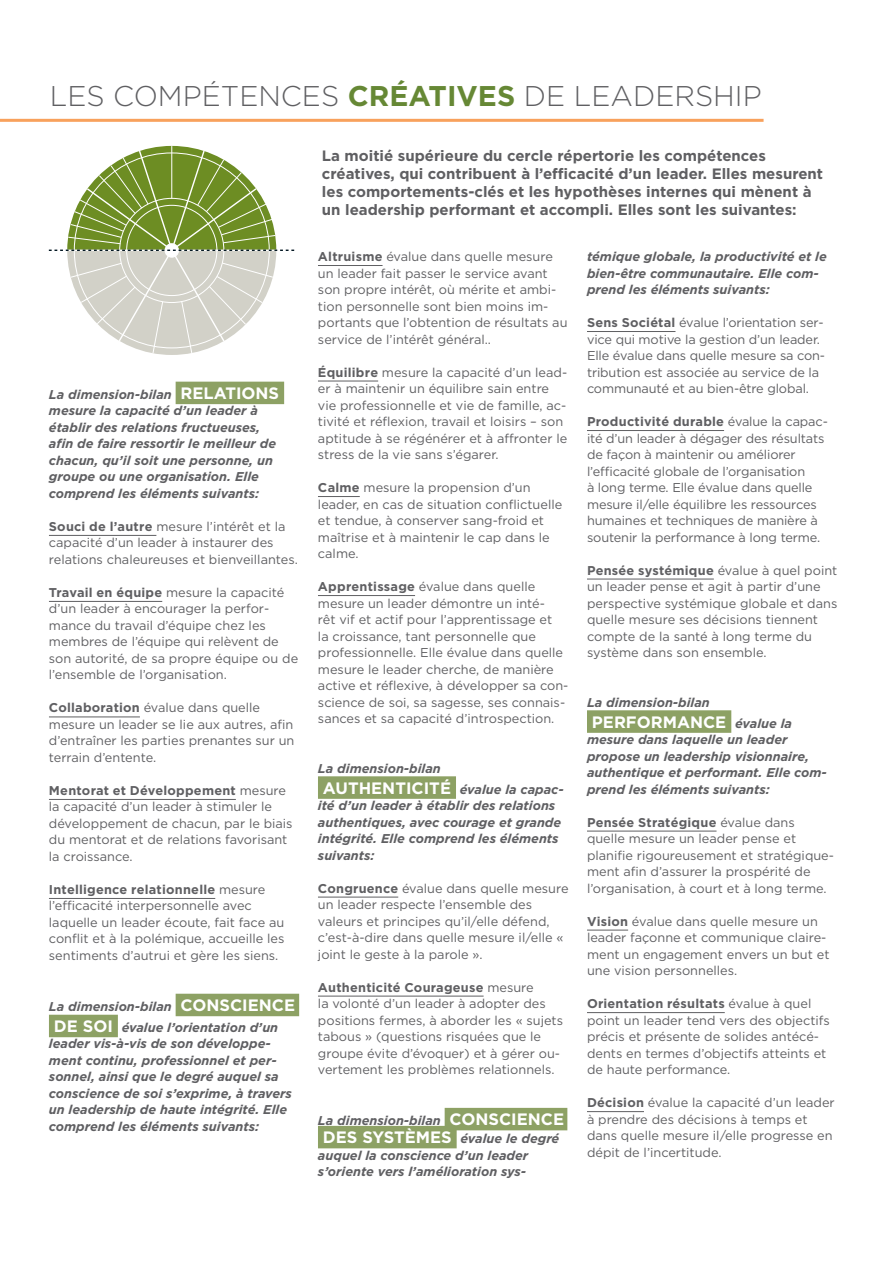
<style>
.page{position:relative;width:893px;height:1263px;background:#fff}
.page>*{position:absolute;margin:0;border:0;box-sizing:border-box;transform-origin:0 0}
.Paragraph_Style_1{font:300 28.5px "Gotham";color:#5f5f62}
.Paragraph_Style_1-2{font:700 16.5px "Gotham";color:#fff}
.Paragraph_Style_1-3{font:700 15px/18px "Gotham";color:#5f5f62}
.Paragraph_Style_1-4{font:12.75px/16.5px "Gotham";color:#5f5f62}
.Paragraph_Style_1-5{font:italic 700 12.75px/16.5px "Gotham";color:#5f5f62}
.s1{font-weight:700;color:#668835}
.s2{font-style:normal;font-size:16.5px;color:#fff}
.s3{font-weight:700}
.s4{font-style:italic;font-size:12.75px;color:#5f5f62}
</style>
<div class="page">
<div style="left:176px;top:382px;width:108px;height:22px;background:#8da164"></div>
<hr style="left:49px;top:535px;width:107px;height:1px;background:#5f5f62">
<hr style="left:49px;top:601px;width:113px;height:1px;background:#5f5f62">
<hr style="left:49px;top:716px;width:91px;height:1px;background:#5f5f62">
<hr style="left:49px;top:799px;width:187px;height:1px;background:#5f5f62">
<hr style="left:49px;top:898px;width:166px;height:1px;background:#5f5f62">
<div style="left:176px;top:994px;width:123px;height:22px;background:#8da164"></div>
<div style="left:49px;top:1015px;width:69px;height:22px;background:#8da164"></div>
<hr style="left:318px;top:265px;width:65px;height:1px;background:#5f5f62">
<hr style="left:318px;top:381px;width:60px;height:1px;background:#5f5f62">
<hr style="left:318px;top:496px;width:42px;height:1px;background:#5f5f62">
<hr style="left:318px;top:595px;width:97px;height:1px;background:#5f5f62">
<div style="left:318px;top:776px;width:138px;height:23px;background:#8da164"></div>
<hr style="left:318px;top:897px;width:80px;height:1px;background:#5f5f62">
<hr style="left:318px;top:996px;width:166px;height:1px;background:#5f5f62">
<div style="left:445px;top:1108px;width:122px;height:22px;background:#8da164"></div>
<div style="left:318px;top:1126px;width:139px;height:22px;background:#8da164"></div>
<hr style="left:587px;top:331px;width:88px;height:1px;background:#5f5f62">
<hr style="left:587px;top:430px;width:137px;height:1px;background:#5f5f62">
<hr style="left:587px;top:579px;width:127px;height:1px;background:#5f5f62">
<div style="left:587px;top:710px;width:144px;height:23px;background:#8da164"></div>
<hr style="left:587px;top:831px;width:129px;height:1px;background:#5f5f62">
<hr style="left:587px;top:930px;width:41px;height:1px;background:#5f5f62">
<hr style="left:587px;top:1012px;width:138px;height:1px;background:#5f5f62">
<hr style="left:587px;top:1111px;width:57px;height:1px;background:#5f5f62">
<svg style="left:49px;top:146px;width:246px;height:209px"></svg>
<hr style="left:0;top:119px;width:764px;height:3px;background:#f8a15c">
<p class="Paragraph_Style_1" style="left:50px;top:77px;width:713px">LES COMPÉTENCES <span class="s1">CRÉATIVES</span> DE LEADERSHIP</p>
<p class="Paragraph_Style_1-5" style="left:49px;top:386px;width:232px">La dimension-bilan <span class="s2">RELATIONS </span>mesure la capacité d’un leader à établir des relations fructueuses, afin de faire ressortir le meilleur de chacun, qu’il soit une personne, un groupe ou une organisation. Elle comprend les éléments suivants:</p>
<p class="Paragraph_Style_1-4" style="left:49px;top:518px;width:250px"><span class="s3">Souci de l’autre</span> mesure l’intérêt et la capacité d’un leader à instaurer des relations chaleureuses et bienveillantes.</p>
<p class="Paragraph_Style_1-4" style="left:49px;top:584px;width:251px"><span class="s3">Travail en équipe</span> mesure la capacité d’un leader à encourager la perfor&shy;mance du travail d’équipe chez les membres de l’équipe qui relèvent de son autorité, de sa propre équipe ou de l’ensemble de l’organisation.</p>
<p class="Paragraph_Style_1-4" style="left:49px;top:699px;width:247px"><span class="s3">Collaboration</span> évalue dans quelle mesure un leader se lie aux autres, afin d’entraîner les parties prenantes sur un terrain d’entente.</p>
<p class="Paragraph_Style_1-4" style="left:49px;top:782px;width:245px"><span class="s3">Mentorat et Développement</span> mesure la capacité d’un leader à stimuler le développement de chacun, par le biais du mentorat et de relations favorisant la croissance.</p>
<p class="Paragraph_Style_1-4" style="left:49px;top:881px;width:237px"><span class="s3">Intelligence relationnelle</span> mesure l’efficacité interpersonnelle avec laquelle un leader écoute, fait face au confl it et à la polémique, accueille les sentiments d’autrui et gère les siens.</p>
<p class="Paragraph_Style_1-5" style="left:54px;top:996px;width:243px;line-height:21px;text-indent:-5px">La dimension-bilan <span class="s2">CONSCIENCE<br>DE SOI</span> évalue l’orientation d’un</p>
<p class="Paragraph_Style_1-5" style="left:49px;top:1036px;width:244px">leader vis-à-vis de son développe&shy;ment continu, professionnel et per&shy;sonnel, ainsi que le degré auquel sa conscience de soi s’exprime, à travers un leadership de haute intégrité. Elle comprend les éléments suivants:</p>
<p class="Paragraph_Style_1-3" style="left:322px;top:146px;width:503px">La moitié supérieure du cercle répertorie les compétences créatives, qui contribuent à l’efficacité d’un leader. Elles mesurent les comportements-clés et les hypothèses internes qui mènent à un leadership performant et accompli. Elles sont les suivantes:</p>
<p class="Paragraph_Style_1-4" style="left:318px;top:248px;width:251px"><span class="s3">Altruisme</span> évalue dans quelle mesure un leader fait passer le service avant son propre intérêt, où mérite et ambi&shy;tion personnelle sont bien moins im&shy;portants que l’obtention de résultats au service de l’intérêt général..</p>
<p class="Paragraph_Style_1-4" style="left:318px;top:363px;width:251px"><span class="s3">Équilibre</span> mesure la capacité d’un lead&shy;er à maintenir un équilibre sain entre vie professionnelle et vie de famille, ac&shy;tivité et réflexion, travail et loisirs – son aptitude à se régénérer et à affronter le stress de la vie sans s’égarer.</p>
<p class="Paragraph_Style_1-4" style="left:318px;top:479px;width:246px"><span class="s3">Calme</span> mesure la propension d’un leader, en cas de situation conflictuelle et tendue, à conserver sang-froid et maîtrise et à maintenir le cap dans le calme.</p>
<p class="Paragraph_Style_1-4" style="left:318px;top:578px;width:252px"><span class="s3">Apprentissage</span> évalue dans quelle mesure un leader démontre un inté-<br>rêt vif et actif pour l’apprentissage et<br>la croissance, tant personnelle que professionnelle. Elle évalue dans quelle mesure le leader cherche, de manière active et réflexive, à développer sa con&shy;science de soi, sa sagesse, ses connais&shy;sances et sa capacité d’introspection.</p>
<p class="Paragraph_Style_1-5" style="left:323px;top:757px;width:242px;line-height:21px;text-indent:-5px">La dimension-bilan<br><span class="s2">AUTHENTICITÉ</span> évalue la capac-</p>
<p class="Paragraph_Style_1-5" style="left:318px;top:797px;width:245px">ité d’un leader à établir des relations authentiques, avec courage et grande intégrité. Elle comprend les éléments suivants:</p>
<p class="Paragraph_Style_1-4" style="left:318px;top:879px;width:252px"><span class="s3">Congruence</span> évalue dans quelle mesure un leader respecte l’ensemble des valeurs et principes qu’il/elle défend, c’est-à-dire dans quelle mesure il/elle « joint le geste à la parole ».</p>
<p class="Paragraph_Style_1-4" style="left:318px;top:978px;width:247px"><span class="s3">Authenticité Courageuse</span> mesure<br>la volonté d’un leader à adopter des positions fermes, à aborder les « sujets tabous » (questions risquées que le groupe évite d’évoquer) et à gérer ou&shy;vertement les problèmes relationnels.</p>
<p class="Paragraph_Style_1-5" style="left:318px;top:1111px;width:248px;line-height:18px;text-align:center">La dimension-bilan <span class="s2">CONSCIENCE<br>DES SYSTÈMES</span> évalue le degré</p>
<p class="Paragraph_Style_1-5" style="left:318px;top:1147px;width:212px">auquel la conscience d’un leader s’oriente vers l’amélioration sys-</p>
<p class="Paragraph_Style_1-5" style="left:587px;top:248px;width:241px">témique globale, la productivité et le bien-être communautaire. Elle com&shy;prend les éléments suivants:</p>
<p class="Paragraph_Style_1-4" style="left:587px;top:314px;width:240px"><span class="s3">Sens Sociétal</span> évalue l’orientation ser&shy;vice qui motive la gestion d’un leader.<br>Elle évalue dans quelle mesure sa con&shy;tribution est associée au service de la communauté et au bien-être global.</p>
<p class="Paragraph_Style_1-4" style="left:587px;top:413px;width:242px"><span class="s3">Productivité durable</span> évalue la capac&shy;ité d’un leader à dégager des résultats de façon à maintenir ou améliorer l’efficacité globale de l’organisation<br>à long terme. Elle évalue dans quelle mesure il/elle équilibre les ressources humaines et techniques de manière à soutenir la performance à long terme.</p>
<p class="Paragraph_Style_1-4" style="left:587px;top:561px;width:252px"><span class="s3">Pensée systémique</span> évalue à quel point un leader pense et agit à partir d’une perspective systémique globale et dans quelle mesure ses décisions tiennent compte de la santé à long terme du système dans son ensemble.</p>
<p class="Paragraph_Style_1-5" style="left:587px;top:694px;width:124px">La dimension-bilan</p>
<p class="Paragraph_Style_1-2" style="left:592px;top:711px;width:202px">PERFORMANCE <span class="s4">évalue la</span></p>
<p class="Paragraph_Style_1-5" style="left:587px;top:731px;width:241px">mesure dans laquelle un leader propose un leadership visionnaire, authentique et performant. Elle com&shy;prend les éléments suivants:</p>
<p class="Paragraph_Style_1-4" style="left:587px;top:813px;width:249px"><span class="s3">Pensée Stratégique</span> évalue dans quelle mesure un leader pense et planifie rigoureusement et stratégique&shy;ment afin d’assurer la prospérité de l’organisation, à court et à long terme.</p>
<p class="Paragraph_Style_1-4" style="left:587px;top:912px;width:244px"><span class="s3">Vision</span> évalue dans quelle mesure un leader façonne et communique claire&shy;ment un engagement envers un but et une vision personnelles.</p>
<p class="Paragraph_Style_1-4" style="left:587px;top:995px;width:244px"><span class="s3">Orientation résultats</span> évalue à quel point un leader tend vers des objectifs précis et présente de solides antécé&shy;dents en termes d’objectifs atteints et de haute performance.</p>
<p class="Paragraph_Style_1-4" style="left:587px;top:1094px;width:249px"><span class="s3">Décision</span> évalue la capacité d’un leader à prendre des décisions à temps et dans quelle mesure il/elle progresse en dépit de l’incertitude.</p>
</div>
